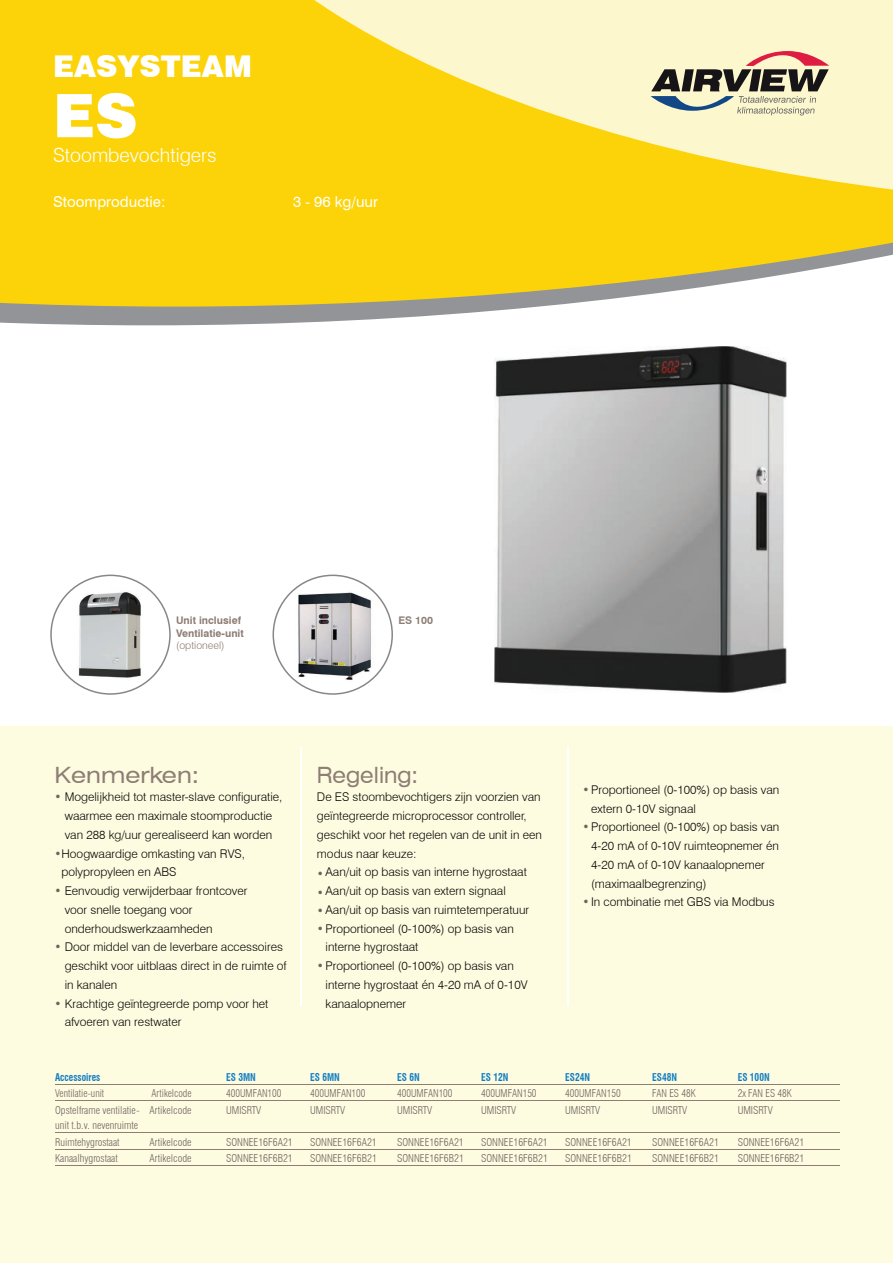
<style>
.page{position:relative;width:893px;height:1263px;background:#fff}
.page>*{position:absolute;margin:0;border:0;box-sizing:border-box;transform-origin:0 0}
.t1{font:900 60px "Swiss 721 BT";color:#fff}
.t2{font:900 30px "Swiss 721 BT";color:#fff}
.t3{font:expanded 22.5px "Swiss 721 BT";color:#8d7d74}
.t4{font:expanded 22.5px "Swiss 721 BT";color:#8d7d74;scale:.9 1}
.t5{font:300 19.5px "Swiss 721 BT";color:#fff}
.t6{font:15px "Swiss 721 BT";color:#fff}
.t7{font:300 12px/18.8px "Swiss 721 BT";color:#040503}
.t8{font:300 12px/18.8px "Swiss 721 BT";color:#706362;text-align:justify}
.t9{font:300 condensed 10.5px/16.5px "Swiss 721 BT";color:#706362}
.t10{font:300 condensed 10.5px "Swiss 721 BT";color:#706362;scale:.95 1}
.t11{font:700 condensed 10.5px "Swiss 721 BT";color:#127ec2;scale:.9 1}
.t12{font:700 10.5px/12.6px "Swiss 721 BT";color:#8d7d74}
.t13{font:300 10.5px "Swiss 721 BT";color:#8d7d74}
.s1{color:#706362}
</style>
<div class="page">
<div style="left:0;top:726px;width:893px;height:537px;background:#fdfbe0"></div>
<hr style="left:567px;top:747px;width:2px;height:259px;background:#fff">
<hr style="left:301px;top:747px;width:1px;height:259px;background:#fff">
<svg style="left:0;top:307px;width:533px;height:18px;fill:#929497"></svg>
<svg style="left:0;top:0;width:893px;height:307px;background:#f7d21b"></svg>
<svg style="left:296px;top:0;width:597px;height:191px;background:#fce674"></svg>
<svg style="left:651px;top:43px;width:178px;height:76px;background:#c4baa0"></svg>
<svg style="left:50px;top:575px;width:121px;height:120px"></svg>
<svg style="left:273px;top:575px;width:120px;height:120px"></svg>
<hr style="left:55px;top:1084px;width:785px;height:1px;background:#8d7d74">
<hr style="left:55px;top:1100px;width:785px;height:1px;background:#8d7d74">
<hr style="left:55px;top:1132px;width:785px;height:1px;background:#8d7d74">
<hr style="left:55px;top:1149px;width:785px;height:1px;background:#8d7d74">
<hr style="left:55px;top:1165px;width:785px;height:1px;background:#8d7d74">
<img style="left:494px;top:346px;width:293px;height:347px">
<h2 class="t2" style="left:53px;top:48px;width:201px">EASYSTEAM</h2>
<h1 class="t1" style="left:53px;top:79px;width:86px">ES</h1>
<h3 class="t5" style="left:53px;top:143px;width:165px">Stoombevochtigers</h3>
<p class="t6" style="left:53px;top:192px;width:114px">Stoomproductie:</p>
<p class="t6" style="left:293px;top:192px;width:86px">3 - 96 kg/uur</p>
<p class="t12" style="left:176px;top:614px;width:69px">Unit inclusief<br>Ventilatie-unit</p>
<p class="t13" style="left:176px;top:639px;width:50px">(optioneel)</p>
<p class="t12" style="left:398px;top:614px;width:36px">ES 100</p>
<h3 class="t3" style="left:54px;top:761px;width:146px">Kenmerken:</h3>
<p class="t7" style="left:54px;top:788px;width:229px;text-align:center"><span class="s1">•</span> Mogelijkheid tot master-slave configuratie, waarmee een maximale stoomproductie van 288 kg/uur gerealiseerd kan worden</p>
<p class="t7" style="left:62px;top:844px;width:185px;text-indent:-7px"><span class="s1">•</span>Hoogwaardige omkasting van RVS, polypropyleen en ABS</p>
<p class="t7" style="left:65px;top:881px;width:184px;text-indent:-10px"><span class="s1">•</span> Eenvoudig verwijderbaar frontcover voor snelle toegang voor onderhoudswerkzaamheden</p>
<p class="t7" style="left:65px;top:938px;width:224px;text-indent:-10px"><span class="s1">•</span> Door middel van de leverbare accessoires geschikt voor uitblaas direct in de ruimte of in kanalen</p>
<p class="t7" style="left:65px;top:994px;width:205px;text-indent:-10px"><span class="s1">•</span> Krachtige geïntegreerde pomp voor het afvoeren van restwater</p>
<h3 class="t4" style="left:317px;top:761px;width:114px">Regeling:</h3>
<p class="t7" style="left:317px;top:788px;width:226px">De ES stoombevochtigers zijn voorzien van geïntegreerde microprocessor controller, geschikt voor het regelen van de unit in een modus naar keuze:</p>
<p class="t7" style="left:326px;top:863px;width:205px">Aan/uit op basis van interne hygrostaat<br>Aan/uit op basis van extern signaal<br>Aan/uit op basis van ruimtetemperatuur</p>
<p class="t7" style="left:326px;top:938px;width:94px">interne hygrostaat</p>
<p class="t7" style="left:326px;top:956px;width:203px;text-indent:-9px"><span class="s1">•</span>Proportioneel (0-100%) op basis van interne hygrostaat én 4-20 mA of 0-10V kanaalopnemer</p>
<p class="t8" style="left:317px;top:864px;width:9px">• • •</p>
<p class="t7" style="left:317px;top:919px;width:198px"><span class="s1">•</span>Proportioneel (0-100%) op basis van</p>
<p class="t7" style="left:591px;top:780px;width:190px;text-indent:-9px"><span class="s1">•</span>Proportioneel (0-100%) op basis van extern 0-10V signaal</p>
<p class="t7" style="left:591px;top:817px;width:190px;text-indent:-9px"><span class="s1">•</span>Proportioneel (0-100%) op basis van<br>4-20 mA of 0-10V ruimteopnemer én<br>4-20 mA of 0-10V kanaalopnemer (maximaalbegrenzing)</p>
<p class="t7" style="left:582px;top:892px;width:194px"><span class="s1">•</span>In combinatie met GBS via Modbus</p>
<p class="t11" style="left:55px;top:1071px;width:52px">Accessoires</p>
<p class="t11" style="left:226px;top:1071px;width:35px">ES 3MN</p>
<p class="t11" style="left:310px;top:1071px;width:35px">ES 6MN</p>
<p class="t11" style="left:397px;top:1071px;width:27px">ES 6N</p>
<p class="t11" style="left:481px;top:1071px;width:32px">ES 12N</p>
<p class="t11" style="left:565px;top:1071px;width:29px">ES24N</p>
<p class="t11" style="left:652px;top:1071px;width:29px">ES48N</p>
<p class="t11" style="left:738px;top:1071px;width:37px">ES 100N</p>
<p class="t10" style="left:55px;top:1087px;width:53px">Ventilatie-unit</p>
<p class="t10" style="left:152px;top:1087px;width:44px">Artikelcode</p>
<p class="t10" style="left:226px;top:1087px;width:60px">400UMFAN100</p>
<p class="t10" style="left:310px;top:1087px;width:60px">400UMFAN100</p>
<p class="t10" style="left:397px;top:1087px;width:60px">400UMFAN100</p>
<p class="t10" style="left:481px;top:1087px;width:60px">400UMFAN150</p>
<p class="t10" style="left:565px;top:1087px;width:60px">400UMFAN150</p>
<p class="t10" style="left:652px;top:1087px;width:47px">FAN ES 48K</p>
<p class="t10" style="left:738px;top:1087px;width:58px">2x FAN ES 48K</p>
<p class="t9" style="left:55px;top:1101px;width:138px">Opstelframe ventilatie- Artikelcode</p>
<p class="t9" style="left:226px;top:1101px;width:37px">UMISRTV</p>
<p class="t9" style="left:310px;top:1101px;width:37px">UMISRTV</p>
<p class="t9" style="left:397px;top:1101px;width:37px">UMISRTV</p>
<p class="t9" style="left:481px;top:1101px;width:37px">UMISRTV</p>
<p class="t9" style="left:565px;top:1101px;width:37px">UMISRTV</p>
<p class="t9" style="left:652px;top:1101px;width:37px">UMISRTV</p>
<p class="t9" style="left:738px;top:1101px;width:37px">UMISRTV</p>
<p class="t9" style="left:55px;top:1117px;width:85px">unit t.b.v. nevenruimte<br>Ruimtehygrostaat</p>
<p class="t9" style="left:150px;top:1134px;width:44px">Artikelcode</p>
<p class="t9" style="left:226px;top:1134px;width:68px">SONNEE16F6A21</p>
<p class="t9" style="left:310px;top:1134px;width:68px">SONNEE16F6A21</p>
<p class="t9" style="left:397px;top:1134px;width:68px">SONNEE16F6A21</p>
<p class="t9" style="left:481px;top:1134px;width:68px">SONNEE16F6A21</p>
<p class="t9" style="left:565px;top:1134px;width:68px">SONNEE16F6A21</p>
<p class="t9" style="left:652px;top:1134px;width:68px">SONNEE16F6A21</p>
<p class="t9" style="left:738px;top:1134px;width:68px">SONNEE16F6A21</p>
<p class="t9" style="left:55px;top:1150px;width:64px">Kanaalhygrostaat</p>
<p class="t9" style="left:150px;top:1150px;width:44px">Artikelcode</p>
<p class="t9" style="left:226px;top:1150px;width:68px">SONNEE16F6B21</p>
<p class="t9" style="left:310px;top:1150px;width:68px">SONNEE16F6B21</p>
<p class="t9" style="left:397px;top:1150px;width:68px">SONNEE16F6B21</p>
<p class="t9" style="left:481px;top:1150px;width:68px">SONNEE16F6B21</p>
<p class="t9" style="left:565px;top:1150px;width:68px">SONNEE16F6B21</p>
<p class="t9" style="left:652px;top:1150px;width:68px">SONNEE16F6B21</p>
<p class="t9" style="left:738px;top:1150px;width:68px">SONNEE16F6B21</p>
</div>
